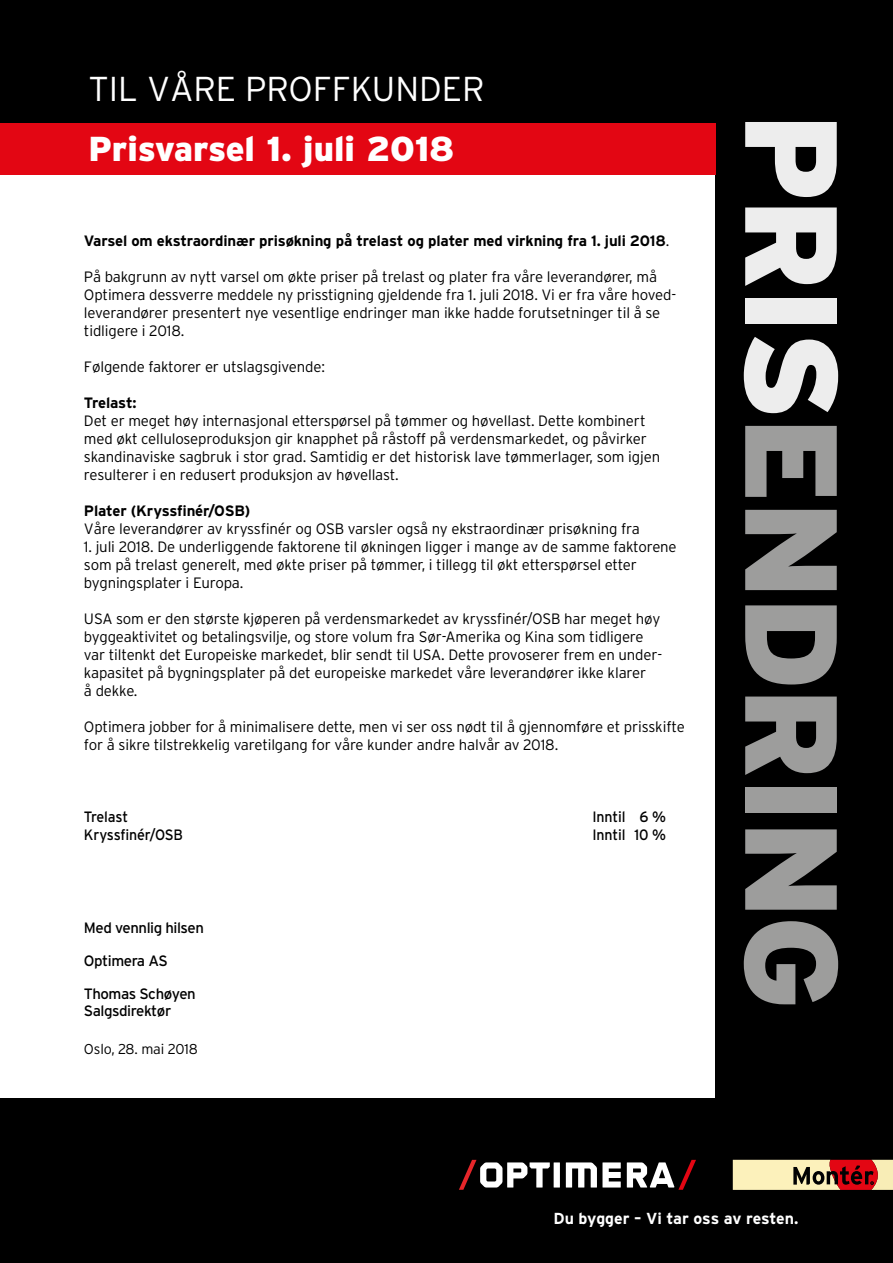
<style>
.page{position:relative;width:893px;height:1263px;background:#fff}
.page>*{position:absolute;margin:0;border:0;box-sizing:border-box;transform-origin:0 0}
.t1{font:900 130.8px "Interstate";letter-spacing:-.025em;color:#9d9d9c}
.t2{font:900 34.65px "Interstate";color:#fff}
.t3{font:300 34.5px "Interstate";color:#fff}
.t4{font:700 15.9px "Interstate";letter-spacing:-.01em;color:#fff}
.t5{font:300 15px/18px "Interstate";letter-spacing:-.01em;color:#000}
.t6{font:700 15px "Interstate";letter-spacing:-.01em;color:#000}
.t7{font:15px/16.5px "Interstate";letter-spacing:-.03em;color:#000}
.t8{font:15px "Interstate";letter-spacing:-.01em;color:#000;scale:.95 1}
.t9{font:15px "Interstate";letter-spacing:-.03em;color:#000;scale:.95 1}
.t10{font:300 14.25px "Interstate";letter-spacing:-.01em;color:#000}
.s1{font-weight:300}
.s2{color:#ededed}
</style>
<div class="page">
<div style="left:0;top:0;width:893px;height:174px;background:#000"></div>
<div style="left:715px;top:0;width:178px;height:1130px;background:#000"></div>
<div style="left:0;top:123px;width:715px;height:51px;background:#e30613"></div>
<div style="left:0;top:1098px;width:893px;height:165px;background:#000"></div>
<svg style="left:566px;top:1162px;width:55px;height:25px"></svg>
<div style="left:554px;top:1162px;width:6px;height:25px;background:#fff"></div>
<svg style="left:627px;top:1160px;width:69px;height:30px"></svg>
<svg style="left:459px;top:1160px;width:91px;height:30px"></svg>
<svg style="left:733px;top:1160px;width:160px;height:30px;background:#d29f7e"></svg>
<h3 class="t3" style="left:88px;top:68px;width:398px">TIL VÅRE PROFFKUNDER</h3>
<h2 class="t2" style="left:88px;top:128px;width:368px">Prisvarsel 1. juli 2018</h2>
<p class="t6" style="left:84px;top:231px;width:587px">Varsel om ekstraordinær prisøkning på trelast og plater med virkning fra 1. juli 2018<span class="s1">.</span></p>
<p class="t5" style="left:84px;top:267px;width:594px">På bakgrunn av nytt varsel om økte priser på trelast og plater fra våre leverandører, må Optimera dessverre meddele ny prisstigning gjeldende fra 1. juli 2018. Vi er fra våre hoved&shy;leverandører presentert nye vesentlige endringer man ikke hadde forutsetninger til å se tidligere i 2018.</p>
<p class="t5" style="left:84px;top:357px;width:243px">Følgende faktorer er utslagsgivende:</p>
<p class="t6" style="left:84px;top:393px;width:54px">Trelast:</p>
<p class="t5" style="left:84px;top:411px;width:578px">Det er meget høy internasjonal etterspørsel på tømmer og høvellast. Dette kombinert med økt celluloseproduksjon gir knapphet på råstoff på verdensmarkedet, og påvirker skandinaviske sagbruk i stor grad. Samtidig er det historisk lave tømmerlager, som igjen resulterer i en redusert produksjon av høvellast.</p>
<p class="t6" style="left:84px;top:501px;width:168px">Plater (Kryssfinér/OSB)</p>
<p class="t5" style="left:84px;top:519px;width:557px">Våre leverandører av kryssfinér og OSB varsler også ny ekstraordinær prisøkning fra</p>
<p class="t5" style="left:84px;top:537px;width:594px">1. juli 2018. De underliggende faktorene til økningen ligger i mange av de samme faktorene som på trelast generelt, med økte priser på tømmer, i tillegg til økt etterspørsel etter bygningsplater i Europa.</p>
<p class="t5" style="left:84px;top:609px;width:580px">USA som er den største kjøperen på verdensmarkedet av kryssfinér/OSB har meget høy byggeaktivitet og betalingsvilje, og store volum fra Sør-Amerika og Kina som tidligere var tiltenkt det Europeiske markedet, blir sendt til USA. Dette provoserer frem en under&shy;kapasitet på bygningsplater på det europeiske markedet våre leverandører ikke klarer<br>å dekke.</p>
<p class="t5" style="left:84px;top:717px;width:602px">Optimera jobber for å minimalisere dette, men vi ser oss nødt til å gjennomføre et prisskifte for å sikre tilstrekkelig varetilgang for våre kunder andre halvår av 2018.</p>
<p class="t9" style="left:84px;top:807px;width:48px">Trelast</p>
<p class="t9" style="left:592px;top:807px;width:79px">Inntil 6 %</p>
<p class="t8" style="left:84px;top:826px;width:106px">Kryssfinér/OSB</p>
<p class="t8" style="left:592px;top:826px;width:79px">Inntil 10 %</p>
<p class="t7" style="left:84px;top:919px;width:121px">Med vennlig hilsen</p>
<p class="t7" style="left:84px;top:952px;width:85px">Optimera AS</p>
<p class="t7" style="left:84px;top:985px;width:113px">Thomas Schøyen<br>Salgsdirektør</p>
<p class="t10" style="left:84px;top:1040px;width:115px">Oslo, 28. mai 2018</p>
<h1 class="t1" style="left:871px;top:113px;width:899px;rotate:90deg"><span class="s2">PRIS</span>ENDRING</h1>
<p class="t4" style="left:553px;top:1208px;width:246px">Du bygger – Vi tar oss av resten.</p>
</div>
